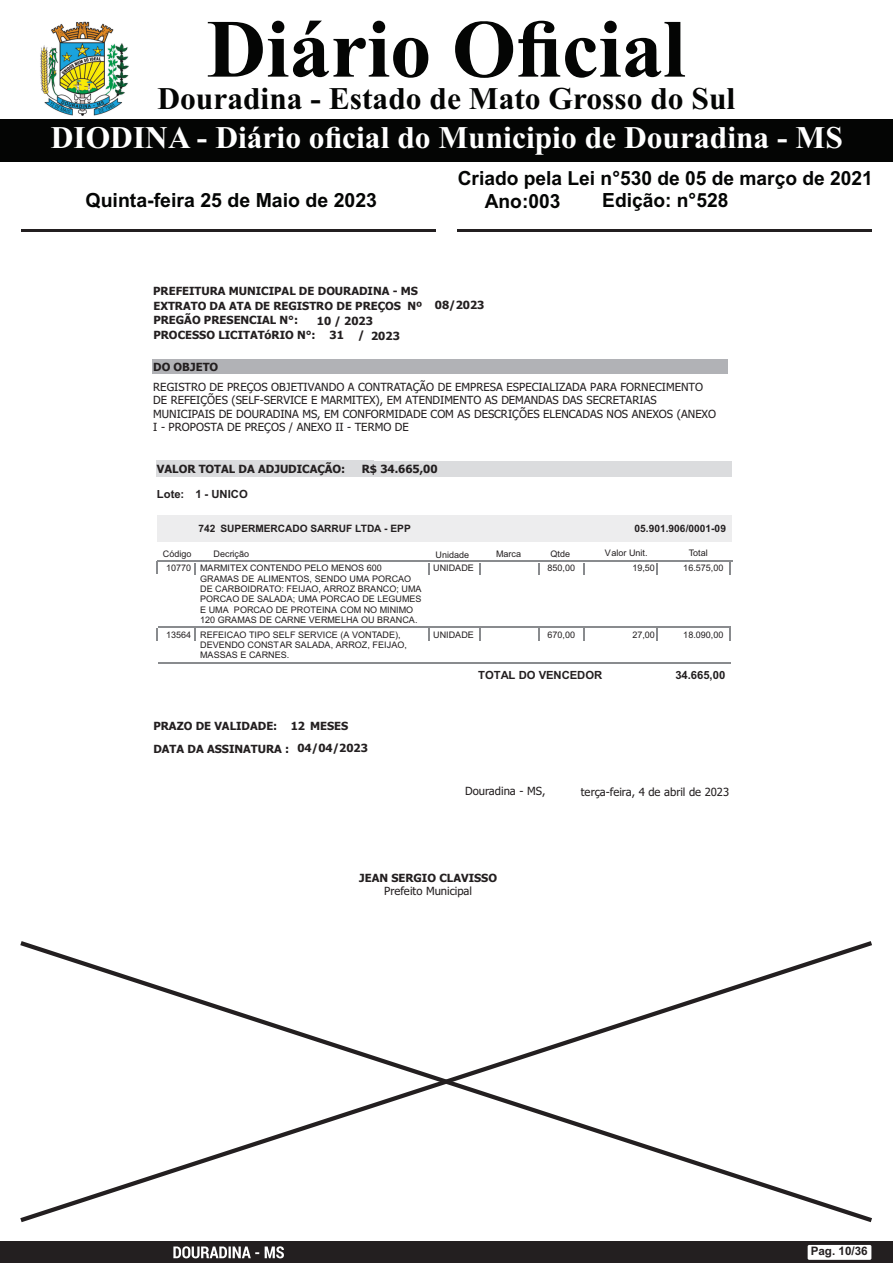
<style>
.page{position:relative;width:893px;height:1263px;background:#fff}
.page>*{position:absolute;margin:0;border:0;box-sizing:border-box;transform-origin:0 0}
.t1{font:700 82.5px "Times New Roman";color:#040504}
.t2{font:700 31.5px "Times New Roman";color:#fff}
.t3{font:700 31.5px "Times New Roman";color:#040504}
.t4{font:700 19.5px "Arial";color:#040504}
.t5{font:700 11.7px "Arial";color:#231f20}
.t6{font:11.25px/13.5px "Tahoma";color:#231f20}
.t7{font:700 11.25px/15px "Tahoma";color:#231f20}
.t8{font:700 11.25px "Arial";color:#231f20}
.t9{font:700 10.2px "Arial";color:#231f20}
.t10{font:9px/10.4px "Arial";color:#231f20}
</style>
<div class="page">
<div style="left:152px;top:359px;width:576px;height:14px;background:#b1b2b6"></div>
<div style="left:156px;top:461px;width:218px;height:16px;background:#dbdcde"></div>
<div style="left:361px;top:461px;width:371px;height:16px;background:#dbdcde"></div>
<div style="left:157px;top:514px;width:576px;height:28px;background:#ededee"></div>
<hr style="left:157px;top:514px;width:576px;height:1px;background:#fff">
<hr style="left:157px;top:560px;width:575px;height:1px;background:#898b8e">
<hr style="left:158px;top:627px;width:573px;height:1px;background:#898b8e">
<svg style="left:156px;top:562px;width:2px;height:12px"></svg>
<svg style="left:194px;top:563px;width:2px;height:11px"></svg>
<svg style="left:730px;top:562px;width:1px;height:12px"></svg>
<hr style="left:158px;top:662px;width:573px;height:1px;background:#898b8e">
<svg style="left:156px;top:628px;width:2px;height:12px"></svg>
<svg style="left:194px;top:629px;width:2px;height:12px"></svg>
<svg style="left:428px;top:629px;width:1px;height:12px"></svg>
<svg style="left:479px;top:629px;width:1px;height:12px"></svg>
<svg style="left:538px;top:629px;width:1px;height:12px"></svg>
<svg style="left:730px;top:628px;width:1px;height:13px"></svg>
<svg style="left:584px;top:629px;width:1px;height:12px"></svg>
<svg style="left:657px;top:629px;width:1px;height:12px"></svg>
<div style="left:0;top:119px;width:893px;height:42px;background:#040504"></div>
<img style="left:40px;top:21px;width:89px;height:95px">
<div style="left:0;top:1242px;width:893px;height:21px;background:#231f20"></div>
<div style="left:808px;top:1245px;width:63px;height:15px;background:#fff;border-radius:2px"></div>
<svg style="left:173px;top:1246px;width:111px;height:12px"></svg>
<hr style="left:21px;top:229px;width:415px;height:3px;background:#231f20">
<hr style="left:457px;top:229px;width:414px;height:3px;background:#231f20">
<svg style="left:20px;top:941px;width:852px;height:282px"></svg>
<h1 class="t1" style="left:207px;top:21px;width:480px">Diário Oficial</h1>
<h2 class="t3" style="left:157px;top:88px;width:579px">Douradina - Estado de Mato Grosso do Sul</h2>
<h2 class="t2" style="left:51px;top:126px;width:793px">DIODINA - Diário oficial do Municipio de Douradina - MS</h2>
<h3 class="t4" style="left:458px;top:171px;width:417px">Criado pela Lei n°530 de 05 de março de 2021</h3>
<h3 class="t4" style="left:86px;top:193px;width:293px">Quinta-feira 25 de Maio de 2023</h3>
<h3 class="t4" style="left:602px;top:192px;width:128px">Edição: n°528</h3>
<h3 class="t4" style="left:485px;top:194px;width:77px">Ano:003</h3>
<p class="t7" style="left:153px;top:284px;width:266px">PREFEITURA MUNICIPAL DE DOURADINA - MS</p>
<p class="t7" style="left:317px;top:299px;width:107px;text-indent:-164px">EXTRATO DA ATA DE REGISTRO DE PREÇOS Nº<br>10 / 2023</p>
<p class="t7" style="left:153px;top:314px;width:146px">PREGÃO PRESENCIAL N°:</p>
<p class="t7" style="left:153px;top:328px;width:164px">PROCESSO LICITATóRIO N°:</p>
<p class="t7" style="left:330px;top:328px;width:16px">31</p>
<p class="t7" style="left:358px;top:329px;width:43px">/ 2023</p>
<p class="t7" style="left:435px;top:299px;width:51px">08/2023</p>
<p class="t7" style="left:153px;top:361px;width:67px">DO OBJETO</p>
<p class="t6" style="left:153px;top:381px;width:564px">REGISTRO DE PREÇOS OBJETIVANDO A CONTRATAÇÃO DE EMPRESA ESPECIALIZADA PARA FORNECIMENTO DE REFEIÇÕES (SELF-SERVICE E MARMITEX), EM ATENDIMENTO AS DEMANDAS DAS SECRETARIAS MUNICIPAIS DE DOURADINA MS, EM CONFORMIDADE COM AS DESCRIÇÕES ELENCADAS NOS ANEXOS (ANEXO I - PROPOSTA DE PREÇOS / ANEXO II - TERMO DE</p>
<p class="t7" style="left:157px;top:462px;width:190px">VALOR TOTAL DA ADJUDICAÇÃO:</p>
<p class="t7" style="left:362px;top:462px;width:77px">R$ 34.665,00</p>
<p class="t8" style="left:157px;top:490px;width:92px">Lote: 1 - UNICO</p>
<p class="t9" style="left:198px;top:524px;width:18px">742</p>
<p class="t9" style="left:634px;top:524px;width:93px">05.901.906/0001-09</p>
<p class="t10" style="left:163px;top:549px;width:30px">Código</p>
<p class="t10" style="left:214px;top:549px;width:37px">Decrição</p>
<p class="t10" style="left:436px;top:550px;width:35px">Unidade</p>
<p class="t10" style="left:496px;top:549px;width:26px">Marca</p>
<p class="t10" style="left:550px;top:550px;width:21px">Qtde</p>
<p class="t10" style="left:605px;top:548px;width:44px">Valor Unit.</p>
<p class="t10" style="left:689px;top:548px;width:21px">Total</p>
<p class="t9" style="left:220px;top:524px;width:192px">SUPERMERCADO SARRUF LTDA - EPP</p>
<p class="t10" style="left:200px;top:564px;width:223px;text-indent:-34px">10770 MARMITEX CONTENDO PELO MENOS 600<br>GRAMAS DE ALIMENTOS, SENDO UMA PORCAO DE CARBOIDRATO: FEIJAO, ARROZ BRANCO; UMA PORCAO DE SALADA; UMA PORCAO DE LEGUMES E UMA PORCAO DE PROTEINA COM NO MINIMO 120 GRAMAS DE CARNE VERMELHA OU BRANCA.</p>
<p class="t10" style="left:433px;top:564px;width:42px">UNIDADE</p>
<p class="t10" style="left:547px;top:564px;width:29px">850,00</p>
<p class="t10" style="left:632px;top:564px;width:24px">19,50</p>
<p class="t10" style="left:683px;top:564px;width:42px">16.575,00</p>
<p class="t10" style="left:200px;top:630px;width:208px;text-indent:-34px">13564 REFEICAO TIPO SELF SERVICE (A VONTADE),<br>DEVENDO CONSTAR SALADA, ARROZ, FEIJAO,<br>MASSAS E CARNES.</p>
<p class="t10" style="left:433px;top:630px;width:42px">UNIDADE</p>
<p class="t10" style="left:547px;top:630px;width:29px">670,00</p>
<p class="t10" style="left:632px;top:630px;width:24px">27,00</p>
<p class="t10" style="left:683px;top:630px;width:42px">18.090,00</p>
<p class="t8" style="left:478px;top:670px;width:126px">TOTAL DO VENCEDOR</p>
<p class="t8" style="left:675px;top:670px;width:51px">34.665,00</p>
<p class="t7" style="left:153px;top:715px;width:216px;line-height:22.8px">PRAZO DE VALIDADE: 12 MESES<br>DATA DA ASSINATURA : 04/04/2023</p>
<p class="t6" style="left:465px;top:785px;width:82px">Douradina - MS,</p>
<p class="t6" style="left:581px;top:786px;width:150px">terça-feira, 4 de abril de 2023</p>
<p class="t7" style="left:359px;top:872px;width:139px">JEAN SERGIO CLAVISSO</p>
<p class="t6" style="left:384px;top:885px;width:89px">Prefeito Municipal</p>
<p class="t5" style="left:811px;top:1247px;width:59px">Pag. 10/36</p>
</div>
